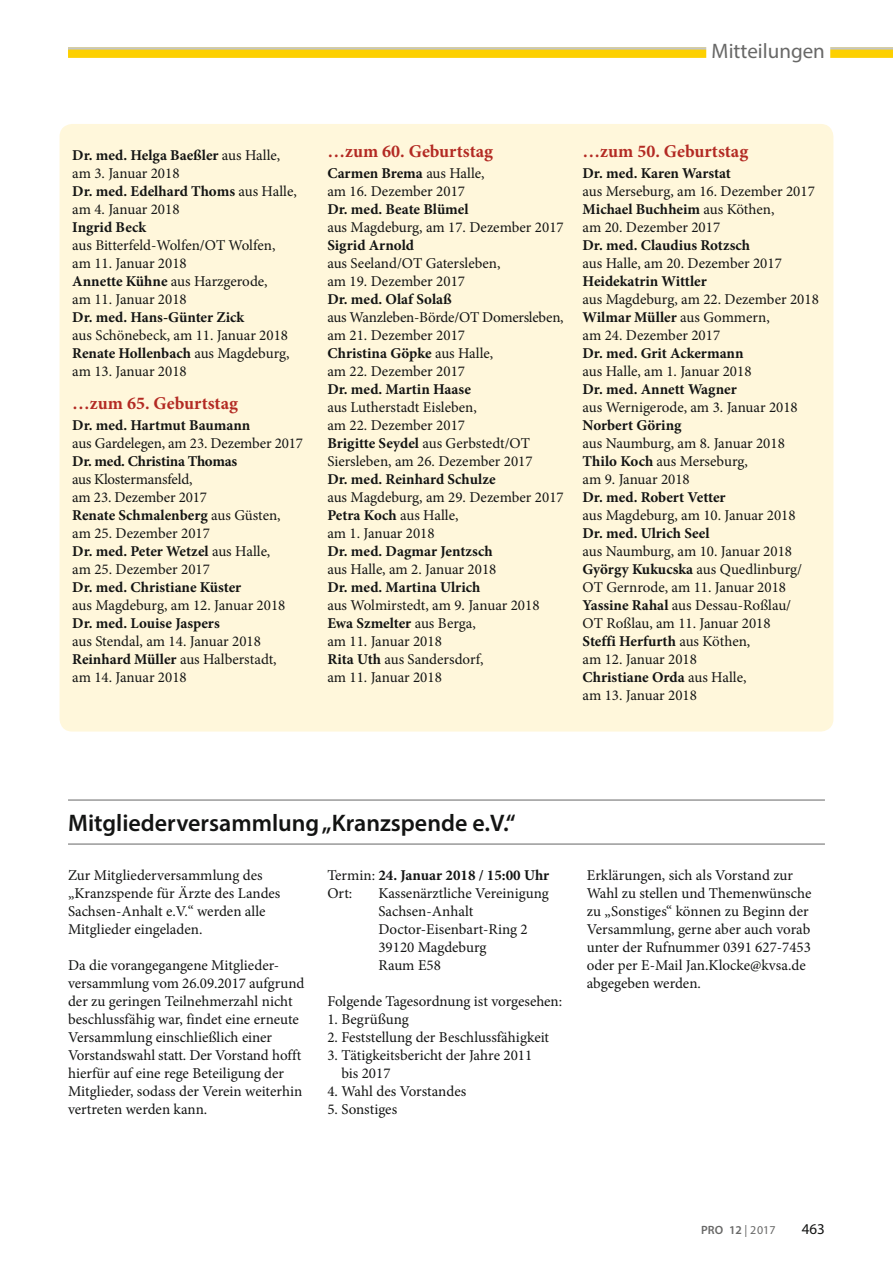
<style>
.page{position:relative;width:893px;height:1263px;background:#fff}
.page>*{position:absolute;margin:0;border:0;box-sizing:border-box;transform-origin:0 0}
.t1{font:600 24px "Myriad Pro";color:#131413}
.t2{font:21px "Myriad Pro";color:#686867}
.t3{font:700 18px "Minion Pro";color:#b32a23}
.t4{font:15px/18px "Minion Pro";color:#131413}
.t5{font:700 15px/18px "Minion Pro";color:#131413}
.t6{font:700 15px "Minion Pro";letter-spacing:-.02em;color:#131413}
.t7{font:15px "Myriad Pro";color:#131413}
.t8{font:600 12px "Myriad Pro";color:#686867}
.s1{font-weight:700}
.s2{font-weight:400}
</style>
<div class="page">
<div style="left:68px;top:47px;width:825px;height:11px;background:#fdd000"></div>
<hr style="left:68px;top:47px;width:825px;height:3px;background:#c4c5c5">
<div style="left:706px;top:36px;width:124px;height:30px;background:#fff"></div>
<div style="left:60px;top:124px;width:773px;height:607px;background:#fff7db;border-radius:13px"></div>
<hr style="left:68px;top:799px;width:757px;height:2px;background:#999">
<hr style="left:68px;top:843px;width:757px;height:2px;background:#999">
<h2 class="t2" style="left:712px;top:38px;width:115px">Mitteilungen</h2>
<p class="t4" style="left:72px;top:146px;width:226px"><span class="s1">Dr. med. Helga Baeßler</span> aus Halle, am 3. Januar 2018<br><span class="s1">Dr. med. Edelhard Thoms</span> aus Halle, am 4. Januar 2018</p>
<p class="t5" style="left:72px;top:218px;width:75px">Ingrid Beck</p>
<p class="t4" style="left:72px;top:236px;width:205px">aus Bitterfeld-Wolfen/OT Wolfen, am 11. Januar 2018<br><span class="s1">Annette Kühne</span> aus Harzgerode, am 11. Januar 2018</p>
<p class="t5" style="left:72px;top:308px;width:174px">Dr. med. Hans-Günter Zick</p>
<p class="t4" style="left:72px;top:326px;width:219px;text-align:justify">aus Schönebeck, am 11. Januar 2018<br><span class="s1">Renate Hollenbach</span> aus Magdeburg, am 13. Januar 2018</p>
<p class="t3" style="left:72px;top:391px;width:167px">…zum 65. Geburtstag</p>
<p class="t5" style="left:72px;top:416px;width:180px">Dr. med. Hartmut Baumann</p>
<p class="t4" style="left:72px;top:434px;width:232px">aus Gardelegen, am 23. Dezember 2017</p>
<p class="t6" style="left:72px;top:451px;width:166px">Dr. med. Christina Thomas</p>
<p class="t4" style="left:72px;top:470px;width:210px">aus Klostermansfeld,<br>am 23. Dezember 2017<br><span class="s1">Renate Schmalenberg</span> aus Güsten, am 25. Dezember 2017<br><span class="s1">Dr. med. Peter Wetzel</span> aus Halle, am 25. Dezember 2017</p>
<p class="t5" style="left:72px;top:578px;width:170px">Dr. med. Christiane Küster</p>
<p class="t4" style="left:72px;top:596px;width:215px">aus Magdeburg, am 12. Januar 2018</p>
<p class="t5" style="left:72px;top:614px;width:149px">Dr. med. Louise Jaspers</p>
<p class="t4" style="left:72px;top:632px;width:206px">aus Stendal, am 14. Januar 2018<br><span class="s1">Reinhard Müller</span> aus Halberstadt, am 14. Januar 2018</p>
<p class="t3" style="left:327px;top:139px;width:167px">…zum 60. Geburtstag</p>
<p class="t4" style="left:327px;top:164px;width:159px"><span class="s1">Carmen Brema</span> aus Halle, am 16. Dezember 2017</p>
<p class="t5" style="left:327px;top:200px;width:143px">Dr. med. Beate Blümel</p>
<p class="t4" style="left:327px;top:218px;width:238px">aus Magdeburg, am 17. Dezember 2017</p>
<p class="t5" style="left:327px;top:236px;width:88px">Sigrid Arnold</p>
<p class="t4" style="left:327px;top:254px;width:174px">aus Seeland/OT Gatersleben, am 19. Dezember 2017</p>
<p class="t5" style="left:327px;top:290px;width:126px">Dr. med. Olaf Solaß</p>
<p class="t4" style="left:327px;top:308px;width:238px">aus Wanzleben-Börde/OT Domersleben, am 21. Dezember 2017<br><span class="s1">Christina Göpke</span> aus Halle,<br>am 22. Dezember 2017</p>
<p class="t5" style="left:327px;top:380px;width:145px">Dr. med. Martin Haase</p>
<p class="t4" style="left:327px;top:398px;width:207px">aus Lutherstadt Eisleben,<br>am 22. Dezember 2017<br><span class="s1">Brigitte Seydel</span> aus Gerbstedt/OT<br>Siersleben, am 26. Dezember 2017</p>
<p class="t5" style="left:327px;top:470px;width:170px">Dr. med. Reinhard Schulze</p>
<p class="t4" style="left:327px;top:488px;width:238px">aus Magdeburg, am 29. Dezember 2017<br><span class="s1">Petra Koch</span> aus Halle,<br>am 1. Januar 2018</p>
<p class="t5" style="left:327px;top:542px;width:167px">Dr. med. Dagmar Jentzsch</p>
<p class="t4" style="left:327px;top:560px;width:170px">aus Halle, am 2. Januar 2018</p>
<p class="t5" style="left:327px;top:578px;width:155px">Dr. med. Martina Ulrich</p>
<p class="t4" style="left:327px;top:596px;width:214px">aus Wolmirstedt, am 9. Januar 2018<br><span class="s1">Ewa Szmelter</span> aus Berga,<br>am 11. Januar 2018<br><span class="s1">Rita Uth</span> aus Sandersdorf,<br>am 11. Januar 2018</p>
<p class="t3" style="left:583px;top:139px;width:167px">…zum 50. Geburtstag</p>
<p class="t5" style="left:583px;top:164px;width:150px">Dr. med. Karen Warstat</p>
<p class="t4" style="left:583px;top:182px;width:234px">aus Merseburg, am 16. Dezember 2017<br><span class="s1">Michael Buchheim</span> aus Köthen,<br>am 20. Dezember 2017</p>
<p class="t5" style="left:583px;top:236px;width:169px">Dr. med. Claudius Rotzsch</p>
<p class="t4" style="left:583px;top:254px;width:201px">aus Halle, am 20. Dezember 2017</p>
<p class="t5" style="left:583px;top:272px;width:126px">Heidekatrin Wittler</p>
<p class="t4" style="left:583px;top:290px;width:238px">aus Magdeburg, am 22. Dezember 2018<br><span class="s1">Wilmar Müller</span> aus Gommern,<br>am 24. Dezember 2017</p>
<p class="t5" style="left:583px;top:344px;width:163px">Dr. med. Grit Ackermann</p>
<p class="t4" style="left:583px;top:362px;width:170px">aus Halle, am 1. Januar 2018</p>
<p class="t5" style="left:583px;top:380px;width:156px">Dr. med. Annett Wagner</p>
<p class="t4" style="left:583px;top:398px;width:217px">aus Wernigerode, am 3. Januar 2018</p>
<p class="t5" style="left:583px;top:416px;width:100px">Norbert Göring</p>
<p class="t4" style="left:583px;top:434px;width:204px">aus Naumburg, am 8. Januar 2018<br><span class="s1">Thilo Koch</span> aus Merseburg,<br>am 9. Januar 2018</p>
<p class="t5" style="left:583px;top:488px;width:145px">Dr. med. Robert Vetter</p>
<p class="t4" style="left:583px;top:506px;width:215px">aus Magdeburg, am 10. Januar 2018</p>
<p class="t5" style="left:583px;top:524px;width:128px">Dr. med. Ulrich Seel</p>
<p class="t4" style="left:583px;top:542px;width:221px">aus Naumburg, am 10. Januar 2018<br><span class="s1">György Kukucska</span> aus Quedlinburg/<br>OT Gernrode, am 11. Januar 2018<br><span class="s1">Yassine Rahal</span> aus Dessau-Roßlau/<br>OT Roßlau, am 11. Januar 2018<br><span class="s1">Steffi Herfurth</span> aus Köthen,<br>am 12. Januar 2018<br><span class="s1">Christiane Orda</span> aus Halle,<br>am 13. Januar 2018</p>
<h1 class="t1" style="left:68px;top:807px;width:449px">Mitgliederversammlung „Kranzspende e.V.“</h1>
<p class="t4" style="left:68px;top:866px;width:214px">Zur Mitgliederversammlung des „Kranzspende für Ärzte des Landes<br>Sachsen-Anhalt e.V.“ werden alle<br>Mitglieder eingeladen.</p>
<p class="t4" style="left:68px;top:956px;width:238px">Da die vorangegangene Mitglieder&shy;versammlung vom 26.09.2017 aufgrund der zu geringen Teilnehmerzahl nicht beschlussfähig war, findet eine erneute Versammlung einschließlich einer Vorstandswahl statt. Der Vorstand hofft hierfür auf eine rege Beteiligung der Mitglieder, sodass der Verein weiterhin vertreten werden kann.</p>
<p class="t5" style="left:327px;top:866px;width:223px"><span class="s2">Termin:</span> 24. Januar 2018 / 15:00 Uhr<br><span class="s2">Ort:</span></p>
<p class="t4" style="left:378px;top:884px;width:172px">Kassenärztliche Vereinigung<br>Sachsen-Anhalt<br>Doctor-Eisenbart-Ring 2<br>39120 Magdeburg<br>Raum E58</p>
<p class="t4" style="left:327px;top:992px;width:236px">Folgende Tagesordnung ist vorgesehen:</p>
<p class="t4" style="left:327px;top:1010px;width:83px">1. Begrüßung</p>
<p class="t4" style="left:327px;top:1028px;width:223px">2. Feststellung der Beschlussfähigkeit</p>
<p class="t4" style="left:341px;top:1046px;width:192px;text-indent:-14px">3. Tätigkeitsbericht der Jahre 2011 bis 2017</p>
<p class="t4" style="left:327px;top:1082px;width:140px">4. Wahl des Vorstandes</p>
<p class="t4" style="left:327px;top:1100px;width:71px">5. Sonstiges</p>
<p class="t4" style="left:587px;top:866px;width:226px">Erklärungen, sich als Vorstand zur<br>Wahl zu stellen und Themenwünsche zu „Sonstiges“ können zu Beginn der<br>Versammlung, gerne aber auch vorab unter der Rufnummer 0391 627-7453 oder per E-Mail Jan.Klocke@kvsa.de abgegeben werden.</p>
<p class="t8" style="left:701px;top:1222px;width:76px">PRO 12 <span class="s2">| 2017</span></p>
<p class="t7" style="left:802px;top:1220px;width:25px">463</p>
</div>
